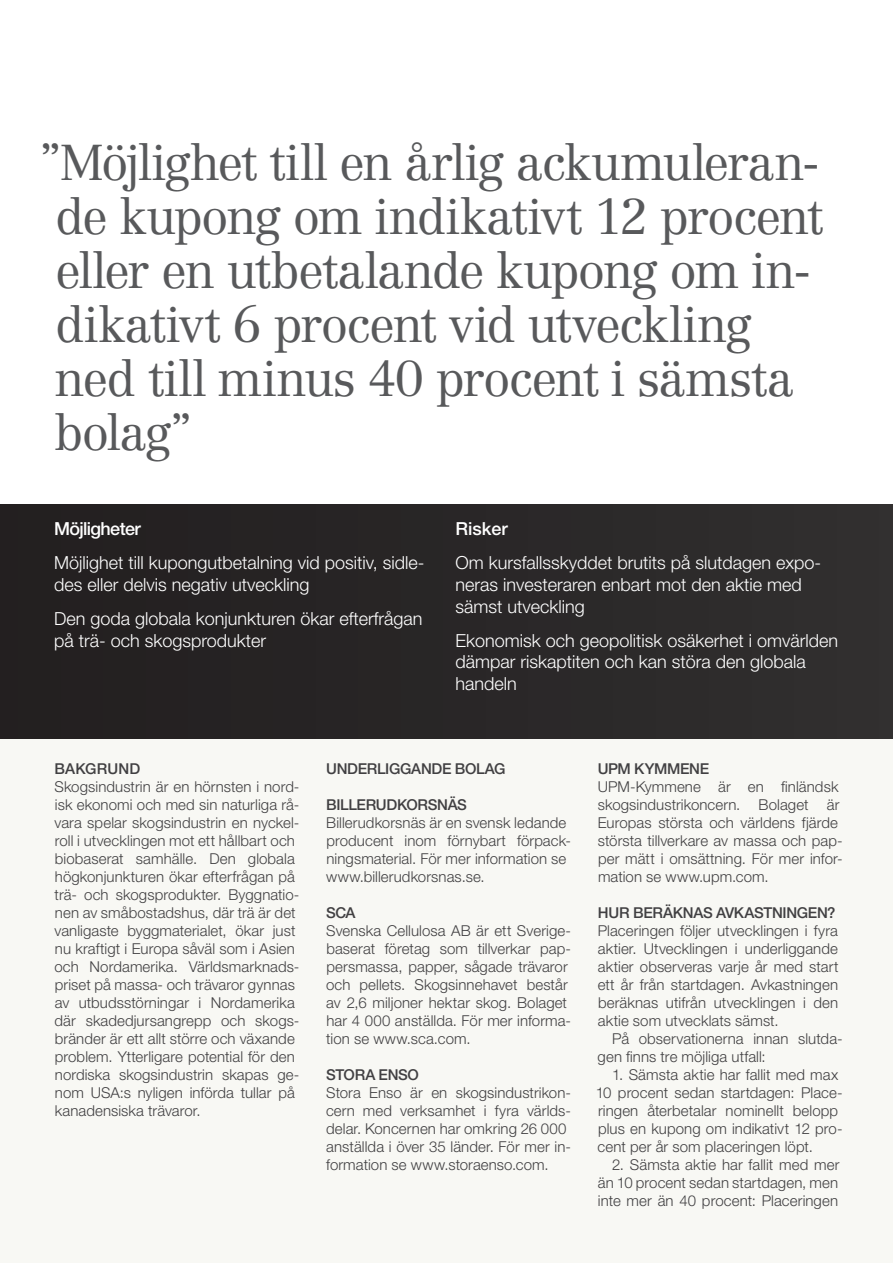
<style>
.page{position:relative;width:893px;height:1263px;background:#fff}
.page>*{position:absolute;margin:0;border:0;box-sizing:border-box;transform-origin:0 0}
.t1{font:300 49.5px/54px "Centennial LT Std";letter-spacing:-.035em;color:#58595b}
.t2{font:300 18px/21.6px "Helvetica Neue LT Std";color:#fff}
.t3{font:500 18px "Helvetica Neue LT Std";letter-spacing:-.035em;color:#fff}
.t4{font:300 15px/18px "Helvetica Neue LT Std";letter-spacing:.005em;color:#414042}
.t5{font:500 15px "Helvetica Neue LT Std";letter-spacing:-.02em;color:#414042}
.t6{font:500 15px "Helvetica Neue LT Std";letter-spacing:.01em;color:#414042}
</style>
<div class="page">
<div style="left:0;top:730px;width:893px;height:533px;background:#f8f8f4"></div>
<div style="left:0;top:504px;width:893px;height:234px;background:#292627"></div>
<h1 class="t1" style="left:39px;top:136px;width:785px">”Möjlighet till en årlig ackumuleran&shy;de kupong om indikativt 12 procent eller en utbetalande kupong om in&shy;dikativt 6 procent vid utveckling ned till minus 40 procent i sämsta bolag”</h1>
<p class="t3" style="left:54px;top:518px;width:88px">Möjligheter</p>
<p class="t2" style="left:54px;top:552px;width:372px">Möjlighet till kupongutbetalning vid positiv, sidle&shy;des eller delvis negativ utveckling</p>
<p class="t2" style="left:54px;top:608px;width:370px">Den goda globala konjunkturen ökar efterfrågan på trä- och skogsprodukter</p>
<p class="t3" style="left:455px;top:518px;width:54px">Risker</p>
<p class="t2" style="left:455px;top:552px;width:367px">Om kursfallsskyddet brutits på slutdagen expo&shy;neras investeraren enbart mot den aktie med sämst utveckling</p>
<p class="t2" style="left:455px;top:629px;width:384px">Ekonomisk och geopolitisk osäkerhet i omvärlden dämpar riskaptiten och kan störa den globala handeln</p>
<p class="t6" style="left:55px;top:760px;width:87px">BAKGRUND</p>
<p class="t4" style="left:54px;top:777px;width:247px">Skogsindustrin är en hörnsten i nord&shy;isk ekonomi och med sin naturliga rå&shy;vara spelar skogsindustrin en nyckel&shy;roll i utvecklingen mot ett hållbart och biobaserat samhälle. Den globala högkonjunkturen ökar efterfrågan på trä- och skogsprodukter. Byggnatio&shy;nen av småbostadshus, där trä är det vanligaste byggmaterialet, ökar just nu kraftigt i Europa såväl som i Asien och Nordamerika. Världsmarknads&shy;priset på massa- och trävaror gynnas av utbudsstörningar i Nordamerika där skadedjursangrepp och skogs&shy;bränder är ett allt större och växande problem. Ytterligare potential för den nordiska skogsindustrin skapas ge&shy;nom USA:s nyligen införda tullar på kanadensiska trävaror.</p>
<p class="t5" style="left:326px;top:760px;width:181px">UNDERLIGGANDE BOLAG</p>
<p class="t5" style="left:326px;top:796px;width:142px">BILLERUDKORSNÄS</p>
<p class="t4" style="left:326px;top:813px;width:246px">Billerudkorsnäs är en svensk ledande producent inom förnybart förpack&shy;ningsmaterial. För mer information se www.billerudkorsnas.se.</p>
<p class="t5" style="left:326px;top:904px;width:31px">SCA</p>
<p class="t4" style="left:326px;top:921px;width:247px">Svenska Cellulosa AB är ett Sverige&shy;baserat företag som tillverkar pap&shy;persmassa, papper, sågade trävaror och pellets. Skogsinnehavet består av 2,6 miljoner hektar skog. Bolaget har 4 000 anställda. För mer informa&shy;tion se www.sca.com.</p>
<p class="t5" style="left:326px;top:1066px;width:95px">STORA ENSO</p>
<p class="t4" style="left:326px;top:1083px;width:247px">Stora Enso är en skogsindustrikon&shy;cern med verksamhet i fyra världs&shy;delar. Koncernen har omkring 26 000 anställda i över 35 länder. För mer in&shy;formation se www.storaenso.com.</p>
<p class="t5" style="left:598px;top:760px;width:113px">UPM KYMMENE</p>
<p class="t4" style="left:598px;top:777px;width:246px">UPM-Kymmene är en finländsk skogsindustrikoncern. Bolaget är Europas största och världens fjärde största tillverkare av massa och pap&shy;per mätt i omsättning. För mer infor&shy;mation se www.upm.com.</p>
<p class="t5" style="left:598px;top:904px;width:239px">HUR BERÄKNAS AVKASTNINGEN?</p>
<p class="t4" style="left:598px;top:921px;width:242px;text-align:justify">Placeringen följer utvecklingen i fyra aktier. Utvecklingen i underliggande aktier observeras varje år med start ett år från startdagen. Avkastningen beräknas utifrån utvecklingen i den aktie som utvecklats sämst.</p>
<p class="t4" style="left:598px;top:1029px;width:247px;text-indent:15px">På observationerna innan slutda&shy;gen finns tre möjliga utfall:</p>
<p class="t4" style="left:596px;top:1065px;width:248px;text-indent:16px">1. Sämsta aktie har fallit med max 10 procent sedan startdagen: Place&shy;ringen återbetalar nominellt belopp plus en kupong om indikativt 12 pro&shy;cent per år som placeringen löpt.</p>
<p class="t4" style="left:598px;top:1155px;width:243px;text-align:justify;text-indent:14px">2. Sämsta aktie har fallit med mer än 10 procent sedan startdagen, men inte mer än 40 procent: Placeringen</p>
</div>
